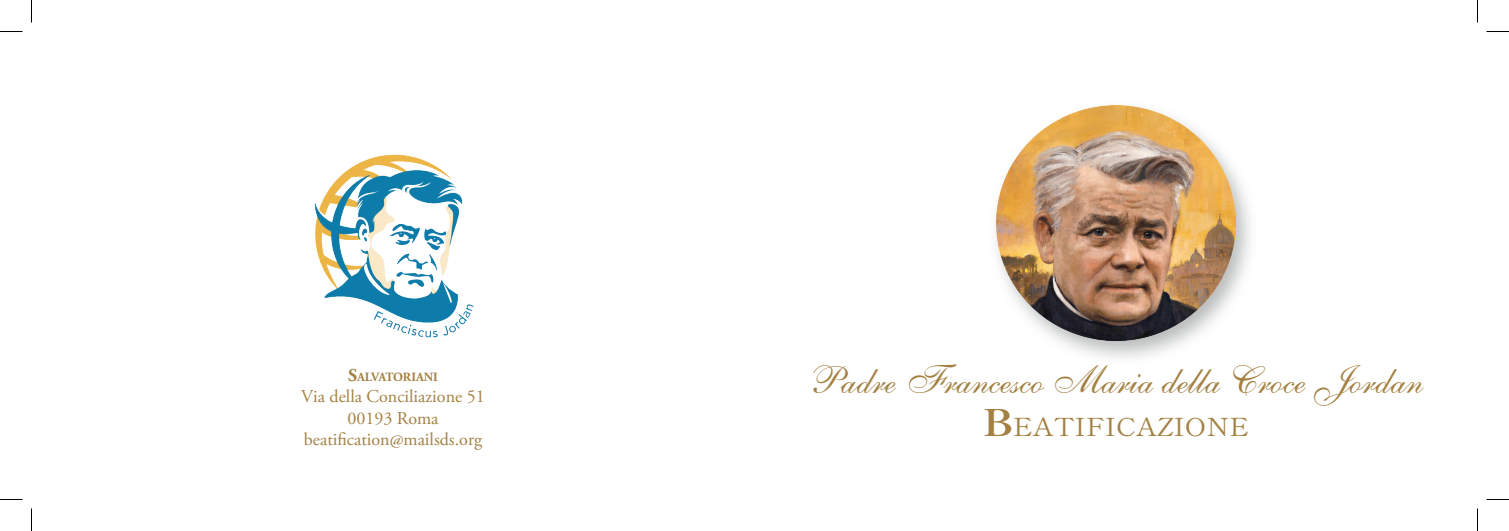
<style>
.page{position:relative;width:1509px;height:531px;background:#fff}
.page>*{position:absolute;margin:0;border:0;box-sizing:border-box;transform-origin:0 0}
.t1{font:39px "Shelley Allegro BT";color:#a38143}
.t2{font:25.2px "Shippori Mincho";color:#a38143;scale:1.1 1}
.t3{font:18px "Adobe Garamond Pro";color:#a38143}
.t4{font:700 12.6px "Adobe Garamond Pro";color:#a38143}
.s1{font-size:18px}
.s2{font-weight:700;font-size:36px}
</style>
<div class="page">
<div style="left:987px;top:99px;width:271px;height:267px;background:#a8aaaa;opacity:.8"></div>
<img style="left:996px;top:106px;width:239px;height:234px">
<img style="left:314px;top:154px;width:160px;height:184px">
<svg style="left:0;top:31px;width:22px;height:1px"></svg>
<svg style="left:1486px;top:31px;width:23px;height:1px"></svg>
<svg style="left:0;top:499px;width:22px;height:1px"></svg>
<svg style="left:1486px;top:499px;width:23px;height:1px"></svg>
<svg style="left:31px;top:0;width:1px;height:22px"></svg>
<svg style="left:31px;top:508px;width:1px;height:23px"></svg>
<svg style="left:1477px;top:0;width:1px;height:22px"></svg>
<svg style="left:1477px;top:508px;width:1px;height:23px"></svg>
<p class="t4" style="left:348px;top:369px;width:91px"><span class="s1">S</span>ALVATORIANI</p>
<p class="t3" style="left:301px;top:386px;width:185px">Via della Conciliazione 51</p>
<p class="t3" style="left:347px;top:407px;width:93px">00193 Roma</p>
<p class="t3" style="left:304px;top:429px;width:180px">beatification@mailsds.org</p>
<p class="t1" style="left:808px;top:356px;width:616px">Padre Francesco Maria della Croce Jordan</p>
<p class="t2" style="left:983px;top:411px;width:244px"><span class="s2">B</span>EATIFICAZIONE</p>
</div>
